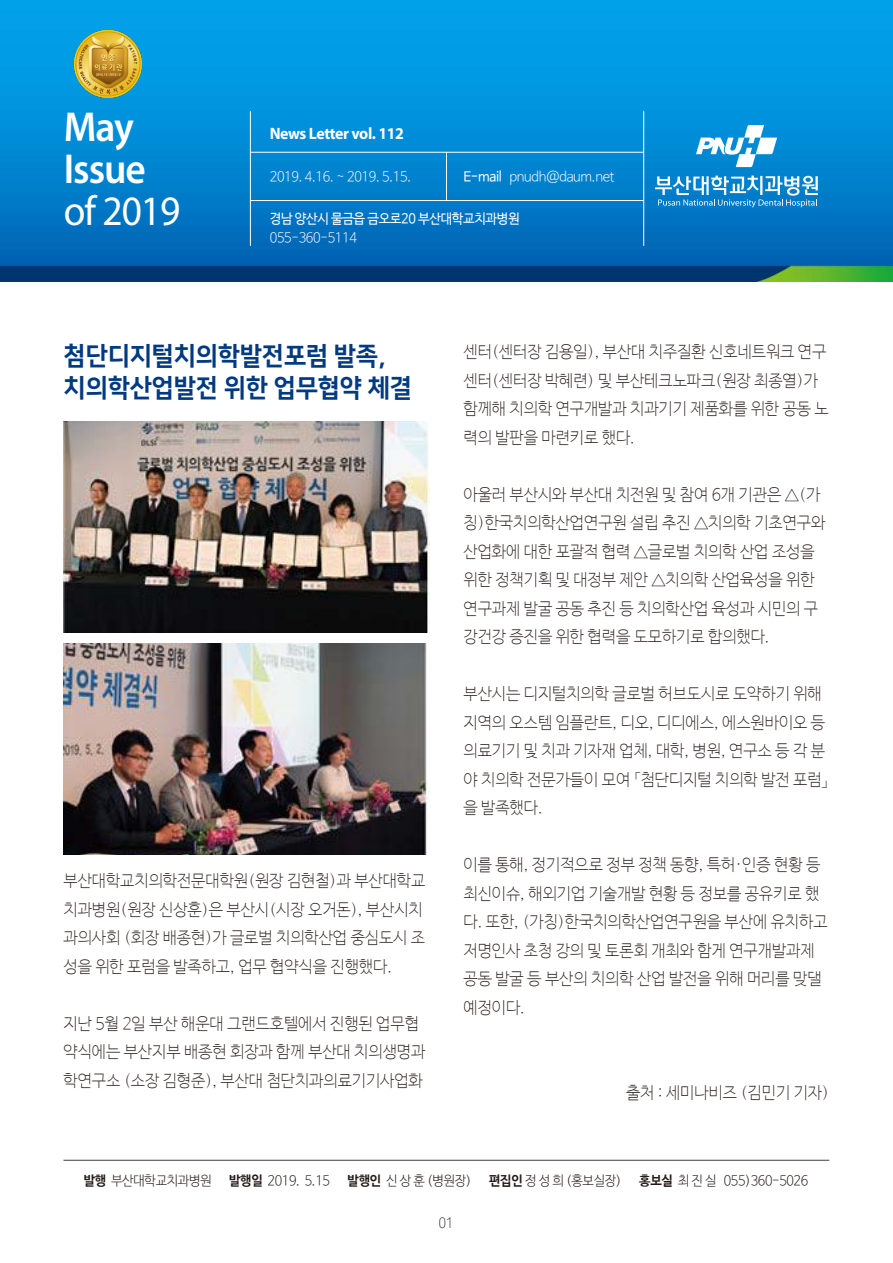
<style>
.page{position:relative;width:893px;height:1263px;background:#fff}
.page>*{position:absolute;margin:0;border:0;box-sizing:border-box;transform-origin:0 0}
.t1{font:600 42px "Myriad Pro";letter-spacing:-.025em;color:#fff;scale:.94 1}
.t2{font:42px "Myriad Pro";letter-spacing:-.025em;color:#fff;scale:.94 1}
.기사제목{font:25.5px "Nanum Square EB";letter-spacing:-.01em;color:#003a80;scale:.96 1}
.기사_내용{font:200 16.5px/28.5px "Nanum Barun Gothic";letter-spacing:-.005em;color:#231916}
.t3{font:700 16.5px "Myriad Pro";letter-spacing:-.025em;color:#fff;scale:.96 1}
.t4{font:100 condensed 15px "Helvetica Neue LT Std";color:#231916}
.t5{font:300 13.5px "Nanum Barun Gothic";letter-spacing:-.025em;color:#231916;scale:.95 1}
.t6{font:300 13.5px "Nanum Barun Gothic";letter-spacing:-.025em;color:#fff;scale:.96 1}
.t7{font:13.5px "Nanum Barun Gothic";letter-spacing:-.025em;color:#fff;scale:.96 1}
.s1{font-weight:400}
.s2{font-weight:700}
</style>
<div class="page">
<img style="left:0;top:0;width:893px;height:282px">
<hr style="left:250px;top:152px;width:394px;height:1px;background:#fff">
<hr style="left:250px;top:200px;width:394px;height:1px;background:#fff">
<hr style="left:446px;top:152px;width:1px;height:48px;background:#fff">
<hr style="left:250px;top:111px;width:1px;height:135px;background:#fff">
<hr style="left:643px;top:111px;width:1px;height:135px;background:#fff">
<hr style="left:63px;top:1160px;width:766px;height:1px;background:#3f3b3a">
<img style="left:73px;top:28px;width:69px;height:72px">
<svg style="left:696px;top:125px;width:81px;height:42px"></svg>
<svg style="left:655px;top:176px;width:163px;height:31px;background:#48a1d8"></svg>
<img style="left:64px;top:422px;width:366px;height:211px">
<img style="left:64px;top:644px;width:366px;height:211px">
<p class="t1" style="left:64px;top:100px;width:76px">May</p>
<p class="t1" style="left:64px;top:142px;width:89px">Issue</p>
<p class="t2" style="left:64px;top:185px;width:126px">of 2019</p>
<p class="t3" style="left:270px;top:123px;width:141px">News Letter vol. 112</p>
<p class="t6" style="left:270px;top:170px;width:149px">2019. 4.16. ~ 2019. 5.15.</p>
<p class="t6" style="left:463px;top:169px;width:159px"><span class="s1">E-mail</span> pnudh@daum.net</p>
<p class="t7" style="left:270px;top:211px;width:262px">경남 양산시 물금읍 금오로20 부산대학교치과병원</p>
<p class="t6" style="left:270px;top:231px;width:92px">055-360-5114</p>
<p class="기사제목" style="left:64px;top:342px;width:338px">첨단디지털치의학발전포럼 발족,</p>
<p class="기사제목" style="left:64px;top:374px;width:364px">치의학산업발전 위한 업무협약 체결</p>
<p class="기사_내용" style="left:63px;top:867px;width:363px">부산대학교치의학전문대학원(원장 김현철)과 부산대학교 치과병원(원장 신상훈)은 부산시(시장 오거돈), 부산시치 과의사회 (회장 배종현)가 글로벌 치의학산업 중심도시 조 성을 위한 포럼을 발족하고, 업무 협약식을 진행했다.</p>
<p class="기사_내용" style="left:63px;top:1010px;width:363px">지난 5월 2일 부산 해운대 그랜드호텔에서 진행된 업무협 약식에는 부산지부 배종현 회장과 함께 부산대 치의생명과 학연구소 (소장 김형준), 부산대 첨단치과의료기기사업화</p>
<p class="기사_내용" style="left:463px;top:338px;width:367px">센터(센터장 김용일), 부산대 치주질환 신호네트워크 연구 센터(센터장 박혜련) 및 부산테크노파크(원장 최종열)가 함께해 치의학 연구개발과 치과기기 제품화를 위한 공동 노 력의 발판을 마련키로 했다.</p>
<p class="기사_내용" style="left:463px;top:481px;width:363px">아울러 부산시와 부산대 치전원 및 참여 6개 기관은 △(가 칭)한국치의학산업연구원 설립 추진 △치의학 기초연구와 산업화에 대한 포괄적 협력 △글로벌 치의학 산업 조성을 위한 정책기획 및 대정부 제안 △치의학 산업육성을 위한 연구과제 발굴 공동 추진 등 치의학산업 육성과 시민의 구 강건강 증진을 위한 협력을 도모하기로 합의했다.</p>
<p class="기사_내용" style="left:463px;top:680px;width:367px">부산시는 디지털치의학 글로벌 허브도시로 도약하기 위해 지역의 오스템 임플란트, 디오, 디디에스, 에스원바이오 등 의료기기 및 치과 기자재 업체, 대학, 병원, 연구소 등 각 분 야 치의학 전문가들이 모여 「첨단디지털 치의학 발전 포럼」을 발족했다.</p>
<p class="기사_내용" style="left:463px;top:851px;width:366px">이를 통해, 정기적으로 정부 정책 동향, 특허·인증 현황 등 최신이슈, 해외기업 기술개발 현황 등 정보를 공유키로 했 다. 또한, (가칭)한국치의학산업연구원을 부산에 유치하고 저명인사 초청 강의 및 토론회 개최와 함게 연구개발과제 공동 발굴 등 부산의 치의학 산업 발전을 위해 머리를 맞댈 예정이다.</p>
<p class="기사_내용" style="left:626px;top:1079px;width:205px">출처 : 세미나비즈 (김민기 기자)</p>
<p class="t5" style="left:84px;top:1173px;width:136px"><span class="s2">발행</span> 부산대학교치과병원</p>
<p class="t5" style="left:229px;top:1173px;width:108px"><span class="s2">발행일</span> 2019. 5.15</p>
<p class="t5" style="left:348px;top:1173px;width:132px"><span class="s2">발행인</span> 신 상 훈 (병원장)</p>
<p class="t5" style="left:489px;top:1173px;width:141px"><span class="s2">편집인</span> 정 성 희 (홍보실장)</p>
<p class="t5" style="left:639px;top:1173px;width:179px"><span class="s2">홍보실</span> 최 진 실 055)360-5026</p>
<p class="t4" style="left:439px;top:1214px;width:16px">01</p>
</div>
